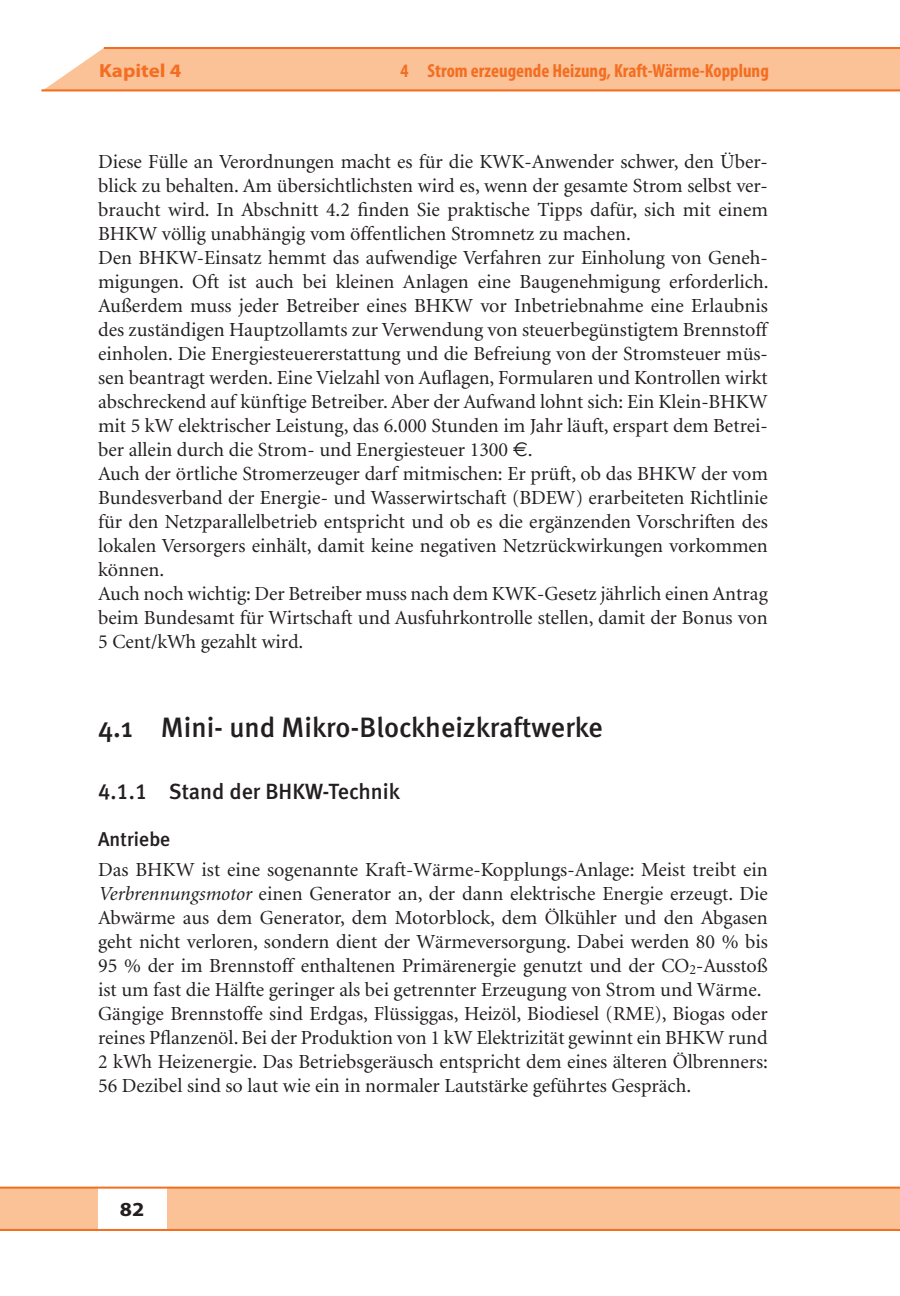
<style>
.page{position:relative;width:900px;height:1296px;background:#fff}
.page>*{position:absolute;margin:0;border:0;box-sizing:border-box;transform-origin:0 0}
.t1{font:500 28px "Meta";color:#231f20}
.t2{font:22px "Meta Medium LF";color:#231f20}
.t3{font:20px/24px "Minion";color:#231f20}
.t4{font:700 20px "Myriad Pro";color:#231f20;scale:1.1 1}
.t5{font:700 condensed 19px "Myriad Pro";color:#f36e21}
.t6{font:700 19px "Myriad Pro";color:#f36e21;scale:1.1 1}
.s1{font-family:"Euro Sig"}
.s2{font-family:"Meta Plus";font-weight:500}
.s3{font-style:italic}
</style>
<div class="page">
<div style="left:45px;top:48px;width:854px;height:41px;background:#fbc197"></div>
<div style="left:0;top:1188px;width:899px;height:43px;background:#fbc197"></div>
<div style="left:98px;top:1186px;width:68px;height:45px;background:#fff"></div>
<hr style="left:0;top:1187px;width:899px;height:2px;background:#f36e21">
<hr style="left:0;top:1229px;width:899px;height:2px;background:#f36e21">
<hr style="left:104px;top:47px;width:795px;height:2px;background:#f36e21">
<hr style="left:41px;top:89px;width:858px;height:2px;background:#f36e21">
<p class="t6" style="left:99px;top:63px;width:76px">Kapitel 4</p>
<p class="t5" style="left:400px;top:63px;width:369px">4 Strom erzeugende Heizung, Kraft-Wärme-Kopplung</p>
<p class="t3" style="left:98px;top:152px;width:671px">Diese Fülle an Verordnungen macht es für die KWK-Anwender schwer, den Über&shy;blick zu behalten. Am übersichtlichsten wird es, wenn der gesamte Strom selbst ver&shy;braucht wird. In Abschnitt 4.2 finden Sie praktische Tipps dafür, sich mit einem BHKW völlig unabhängig vom öffentlichen Stromnetz zu machen.<br>Den BHKW-Einsatz hemmt das aufwendige Verfahren zur Einholung von Geneh&shy;migungen. Oft ist auch bei kleinen Anlagen eine Baugenehmigung erforderlich.<br>Außerdem muss jeder Betreiber eines BHKW vor Inbetriebnahme eine Erlaubnis des zuständigen Hauptzollamts zur Verwendung von steuerbegünstigtem Brennstoff einholen. Die Energiesteuererstattung und die Befreiung von der Stromsteuer müs&shy;sen beantragt werden. Eine Vielzahl von Auflagen, Formularen und Kontrollen wirkt abschreckend auf künftige Betreiber. Aber der Aufwand lohnt sich: Ein Klein-BHKW mit 5 kW elektrischer Leistung, das 6.000 Stunden im Jahr läuft, erspart dem Betrei&shy;ber allein durch die Strom- und Energiesteuer 1300 <span class="s1">€</span>.<br>Auch der örtliche Stromerzeuger darf mitmischen: Er prüft, ob das BHKW der vom Bundesverband der Energie- und Wasserwirtschaft (BDEW) erarbeiteten Richtlinie für den Netzparallelbetrieb entspricht und ob es die ergänzenden Vorschriften des lokalen Versorgers einhält, damit keine negativen Netzrückwirkungen vorkommen können.<br>Auch noch wichtig: Der Betreiber muss nach dem KWK-Gesetz jährlich einen Antrag beim Bundesamt für Wirtschaft und Ausfuhrkontrolle stellen, damit der Bonus von 5 Cent/kWh gezahlt wird.</p>
<p class="t1" style="left:98px;top:717px;width:506px">4.1 Mini- und Mikro-Blockheizkraftwerke</p>
<p class="t2" style="left:98px;top:783px;width:303px">4.1.1 Stand der BHKW-Technik</p>
<p class="t3" style="left:98px;top:826px;width:670px;line-height:30px"><span class="s2">Antriebe<br></span>Das BHKW ist eine sogenannte Kraft-Wärme-Kopplungs-Anlage: Meist treibt ein</p>
<p class="t3" style="left:98px;top:883px;width:671px"><span class="s3">Verbrennungsmotor</span> einen Generator an, der dann elektrische Energie erzeugt. Die Abwärme aus dem Generator, dem Motorblock, dem Ölkühler und den Abgasen geht nicht verloren, sondern dient der Wärmeversorgung. Dabei werden 80 % bis 95 % der im Brennstoff enthaltenen Primärenergie genutzt und der CO<sub>2</sub>-Ausstoß ist um fast die Hälfte geringer als bei getrennter Erzeugung von Strom und Wärme.<br>Gängige Brennstoffe sind Erdgas, Flüssiggas, Heizöl, Biodiesel (RME), Biogas oder reines Pflanzenöl. Bei der Produktion von 1 kW Elektrizität gewinnt ein BHKW rund 2 kWh Heizenergie. Das Betriebsgeräusch entspricht dem eines älteren Ölbrenners:<br>56 Dezibel sind so laut wie ein in normaler Lautstärke geführtes Gespräch.</p>
<p class="t4" style="left:120px;top:1202px;width:24px">82</p>
</div>
